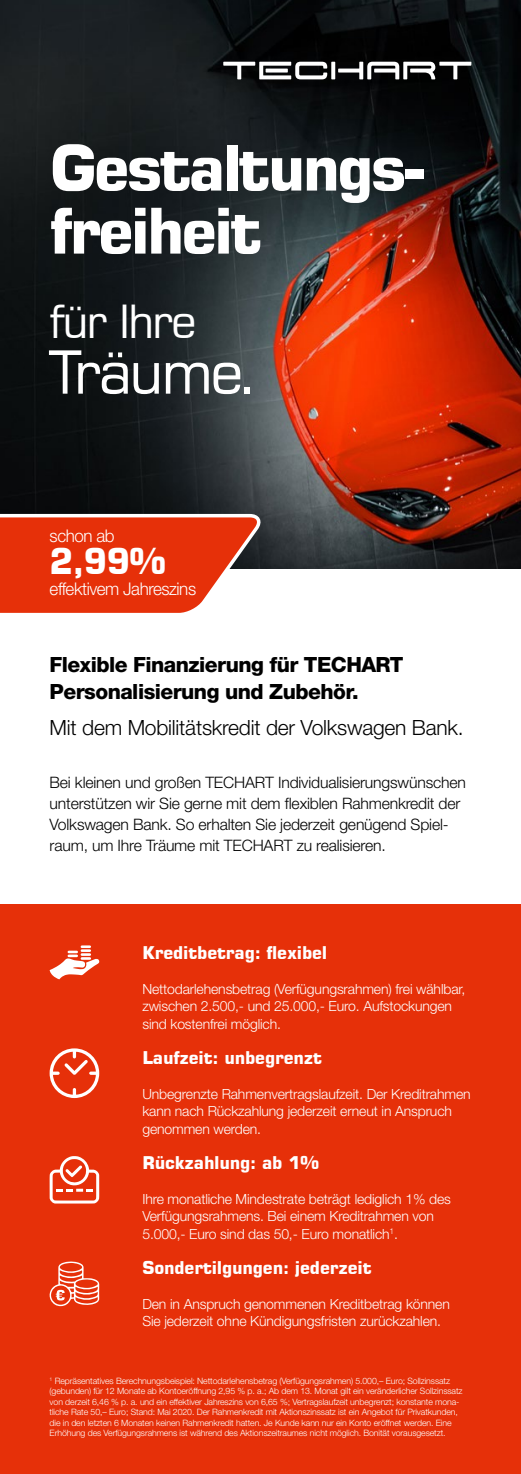
<style>
.page{position:relative;width:521px;height:1474px;background:#fff}
.page>*{position:absolute;margin:0;border:0;box-sizing:border-box;transform-origin:0 0}
.t1{font:700 63px/63px "Square 721 BT";letter-spacing:-.05em;color:#fff}
.t2{font:59.5px "Square 721 BT";letter-spacing:-.05em;color:#fff}
.t3{font:45.5px "Square 721 BT";letter-spacing:-.05em;color:#fff}
.t4{font:700 35px "Square 721 BT";color:#fff}
.t5{font:800 21px/26.2px "Helvetica Neue";letter-spacing:-.025em;color:#000}
.t6{font:300 21px "Helvetica Neue";letter-spacing:-.01em;color:#000}
.t7{font:700 17.5px "Square 721 BT";letter-spacing:-.01em;color:#fff}
.t8{font:300 17.5px "Helvetica Neue";letter-spacing:-.025em;color:#fff}
.t9{font:300 15.75px/21px "Helvetica Neue";letter-spacing:-.01em;color:#000}
.t10{font:300 14px/17.5px "Helvetica Neue";letter-spacing:-.01em;color:#fff}
.t11{font:300 8.75px/10.5px "Helvetica Neue";letter-spacing:-.01em;color:#fff}
</style>
<div class="page">
<div style="left:0;top:904px;width:521px;height:569px;background:#e63009"></div>
<img style="left:0;top:0;width:521px;height:568px">
<svg style="left:331px;top:62px;width:4px;height:17px"></svg>
<svg style="left:223px;top:62px;width:104px;height:17px"></svg>
<svg style="left:338px;top:62px;width:133px;height:17px"></svg>
<svg style="left:0;top:512px;width:266px;height:101px;background:#de4b2b"></svg>
<svg style="left:50px;top:945px;width:49px;height:34px"></svg>
<svg style="left:50px;top:1048px;width:49px;height:50px"></svg>
<svg style="left:50px;top:1156px;width:49px;height:47px"></svg>
<svg style="left:49px;top:1261px;width:50px;height:45px"></svg>
<h1 class="t1" style="left:50px;top:136px;width:376px">Gestaltungs&shy;freiheit</h1>
<h3 class="t3" style="left:50px;top:292px;width:149px">für Ihre</h3>
<h2 class="t2" style="left:50px;top:335px;width:213px">Träume.</h2>
<h3 class="t8" style="left:50px;top:525px;width:66px">schon ab</h3>
<h3 class="t4" style="left:50px;top:540px;width:118px">2,99%</h3>
<h3 class="t8" style="left:50px;top:578px;width:148px">effektivem Jahreszins</h3>
<h3 class="t5" style="left:50px;top:651px;width:355px">Flexible Finanzierung für TECHART<br>Personalisierung und Zubehör.</h3>
<h3 class="t6" style="left:50px;top:714px;width:415px">Mit dem Mobilitätskredit der Volkswagen Bank.</h3>
<h3 class="t9" style="left:50px;top:771px;width:418px">Bei kleinen und großen TECHART Individualisierungswünschen unterstützen wir Sie gerne mit dem flexiblen Rahmenkredit der Volkswagen Bank. So erhalten Sie jederzeit genügend Spiel&shy;raum, um Ihre Träume mit TECHART zu realisieren.</h3>
<h3 class="t7" style="left:142px;top:941px;width:186px">Kreditbetrag: flexibel</h3>
<h3 class="t10" style="left:142px;top:979px;width:324px">Nettodarlehensbetrag (Verfügungsrahmen) frei wählbar, zwischen 2.500,- und 25.000,- Euro. Aufstockungen sind kostenfrei möglich.</h3>
<h3 class="t7" style="left:142px;top:1046px;width:181px">Laufzeit: unbegrenzt</h3>
<h3 class="t10" style="left:142px;top:1084px;width:330px">Unbegrenzte Rahmenvertragslaufzeit. Der Kreditrahmen kann nach Rückzahlung jederzeit erneut in Anspruch genommen werden.</h3>
<h3 class="t7" style="left:142px;top:1151px;width:179px">Rückzahlung: ab 1%</h3>
<h3 class="t10" style="left:142px;top:1189px;width:310px">Ihre monatliche Mindestrate beträgt lediglich 1% des<br>Verfügungsrahmens. Bei einem Kreditrahmen von<br>5.000,- Euro sind das 50,- Euro monatlich<sup>1</sup>.</h3>
<h3 class="t7" style="left:142px;top:1256px;width:231px">Sondertilgungen: jederzeit</h3>
<h3 class="t10" style="left:142px;top:1294px;width:309px">Den in Anspruch genommenen Kreditbetrag können<br>Sie jederzeit ohne Kündigungsfristen zurückzahlen.</h3>
<p class="t11" style="left:50px;top:1375px;width:414px"><sup>1</sup> Repräsentatives Berechnungsbeispiel: Nettodarlehensbetrag (Verfügungsrahmen) 5.000,– Euro; Sollzinssatz (gebunden) für 12 Monate ab Kontoeröffnung 2,95 % p. a.; Ab dem 13. Monat gilt ein veränderlicher Sollzinssatz von derzeit 6,46 % p. a. und ein effektiver Jahreszins von 6,65 %; Vertragslaufzeit unbegrenzt; konstante mona&shy;tliche Rate 50,– Euro; Stand: Mai 2020. Der Rahmenkredit mit Aktionszinssatz ist ein Angebot für Privatkunden, die in den letzten 6 Monaten keinen Rahmenkredit hatten. Je Kunde kann nur ein Konto eröffnet werden. Eine Erhöhung des Verfügungsrahmens ist während des Aktionszeitraumes nicht möglich. Bonität vorausgesetzt.</p>
</div>
